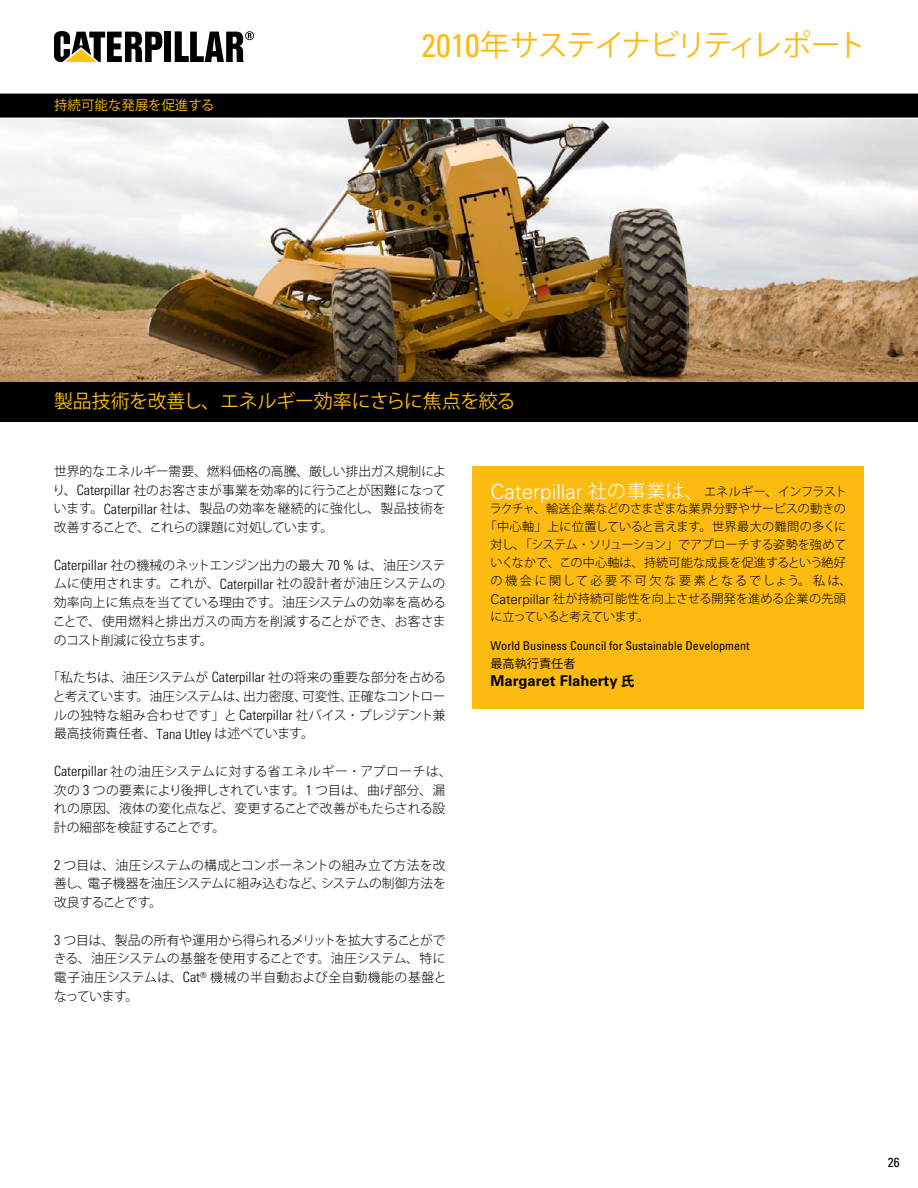
<style>
.page{position:relative;width:918px;height:1188px;background:#fff}
.page>*{position:absolute;margin:0;border:0;box-sizing:border-box;transform-origin:0 0}
.t1{font:29.7px "Koz Go Pro";letter-spacing:-.05em;color:#fdba11}
.t2{font:18.9px "Koz Go Pro";letter-spacing:-.01em;color:#fdba11}
.t3{font:700 14.85px "Univers LT Std";color:#000}
.t4{font:13.5px "Koz Go Pro";color:#fdba11}
.t5{font:condensed 13.2px "Univers LT Std";color:#000}
.t6{font:300 12.9px/18.8px "Koz Go Pro";color:#000;text-align:justify}
.t7{font:300 12.15px "Koz Go Pro";color:#000}
.t8{font:condensed 12.15px "Univers LT Std";color:#000}
.t9{font:300 12.15px "Koz Go Pro";letter-spacing:.02em;color:#000}
.t10{font:300 12.15px "Koz Go Pro";letter-spacing:-.03em;color:#000}
.t11{font:300 12.15px "Koz Go Pro";letter-spacing:.025em;color:#000}
.t12{font:300 12.15px "Koz Go Pro";letter-spacing:-.035em;color:#000}
.t13{font:300 12.15px "Koz Go Pro";letter-spacing:.21em;color:#000}
.t14{font:300 12.15px "Koz Go Pro";letter-spacing:-.055em;color:#000}
.t15{font:12.15px "Koz Go Pro";color:#000}
.s1{font-family:"Univers LT Std";font-stretch:condensed;font-size:32.7px}
.s2{font-family:"Univers LT Std";font-stretch:condensed;font-size:14.1px}
.s3{font-family:"Univers LT Std";font-size:20.85px;color:#fff}
.s4{font-size:18.9px;color:#fff}
.s5{font-family:"Univers LT Std";font-size:13.35px}
.s6{font-family:"Koz Go Pro";font-size:13.5px}
</style>
<div class="page">
<div style="left:0;top:382px;width:918px;height:40px;background:#000"></div>
<img style="left:0;top:120px;width:918px;height:262px">
<div style="left:472px;top:467px;width:392px;height:242px;background:#fdba11"></div>
<svg style="left:0;top:93px;width:918px;height:27px;background:#1b1a1a"></svg>
<div style="left:165px;top:32px;width:6px;height:30px;background:#000"></div>
<svg style="left:54px;top:31px;width:108px;height:31px"></svg>
<svg style="left:175px;top:31px;width:79px;height:31px"></svg>
<p class="t4" style="left:54px;top:96px;width:162px">持続可能な発展を促進する</p>
<h1 class="t1" style="left:422px;top:26px;width:446px"><span class="s1">2010</span>年サステイナビリティレポート</h1>
<h2 class="t2" style="left:54px;top:389px;width:463px">製品技術を改善し、エネルギー効率にさらに焦点を絞る</h2>
<p class="t6" style="left:53px;top:462px;width:395px">世界的なエネルギー需要、燃料価格の高騰、厳しい排出ガス規制により、<span class="s2">Caterpillar</span> 社のお客さまが事業を効率的に行うことが困難になっています。<span class="s2">Caterpillar</span> 社は、製品の効率を継続的に強化し、製品技術を改善することで、これらの課題に対処しています。</p>
<p class="t6" style="left:53px;top:556px;width:394px"><span class="s2">Caterpillar</span> 社の機械のネットエンジン出力の最大 <span class="s2">70 %</span> は、油圧システムに使用されます。これが、<span class="s2">Caterpillar</span> 社の設計者が油圧システムの効率向上に焦点を当てている理由です。油圧システムの効率を高めることで、使用燃料と排出ガスの両方を削減することができ、お客さまのコスト削減に役立ちます。</p>
<p class="t6" style="left:53px;top:668px;width:395px;text-indent:-5px">「私たちは、油圧システムが <span class="s2">Caterpillar</span> 社の将来の重要な部分を占めると考えています。油圧システムは、出力密度、可変性、正確なコントロールの独特な組み合わせです」と <span class="s2">Caterpillar</span> 社バイス･プレジデント兼最高技術責任者、<span class="s2">Tana Utley</span> は述べています。</p>
<p class="t6" style="left:54px;top:762px;width:399px;text-align:left"><span class="s2">Caterpillar</span> 社の油圧システムに対する省エネルギー･アプローチは、次の <span class="s2">3</span> つの要素により後押しされています。<span class="s2">1</span> つ目は、曲げ部分、漏れの原因、液体の変化点など、変更することで改善がもたらされる設計の細部を検証することです。</p>
<p class="t6" style="left:54px;top:856px;width:393px"><span class="s2">2</span> つ目は、油圧システムの構成とコンポーネントの組み立て方法を改善し、電子機器を油圧システムに組み込むなど、システムの制御方法を改良することです。</p>
<p class="t6" style="left:54px;top:931px;width:394px"><span class="s2">3</span> つ目は、製品の所有や運用から得られるメリットを拡大することができる、油圧システムの基盤を使用することです。油圧システム、特に電子油圧システムは、<span class="s2">Cat</span><sup>®</sup> 機械の半自動および全自動機能の基盤となっています。</p>
<p class="t12" style="left:490px;top:483px;width:358px"><span class="s3">Caterpillar</span> <span class="s4">社の事業は、</span>エネルギー、インフラスト</p>
<p class="t7" style="left:490px;top:501px;width:358px">ラクチャ、輸送企業などのさまざまな業界分野やサービスの動きの</p>
<p class="t11" style="left:485px;top:519px;width:363px">「中心軸」上に位置していると言えます。世界最大の難問の多くに</p>
<p class="t10" style="left:491px;top:537px;width:357px">対し、「システム･ソリューション」でアプローチする姿勢を強めて</p>
<p class="t7" style="left:491px;top:555px;width:357px">いくなかで、この中心軸は、持続可能な成長を促進するという絶好</p>
<p class="t13" style="left:490px;top:573px;width:363px">の機会に関して必要不可欠な要素となるでしょう。私は、</p>
<p class="t9" style="left:490px;top:591px;width:357px"><span class="s5">Caterpillar</span> 社が持続可能性を向上させる開発を進める企業の先頭</p>
<p class="t14" style="left:490px;top:609px;width:160px">に立っていると考えています。</p>
<p class="t8" style="left:490px;top:638px;width:261px">World Business Council for Sustainable Development</p>
<p class="t15" style="left:490px;top:656px;width:87px">最高執行責任者</p>
<p class="t3" style="left:490px;top:672px;width:145px">Margaret Flaherty <span class="s6">氏</span></p>
<p class="t5" style="left:888px;top:1154px;width:13px">26</p>
</div>
